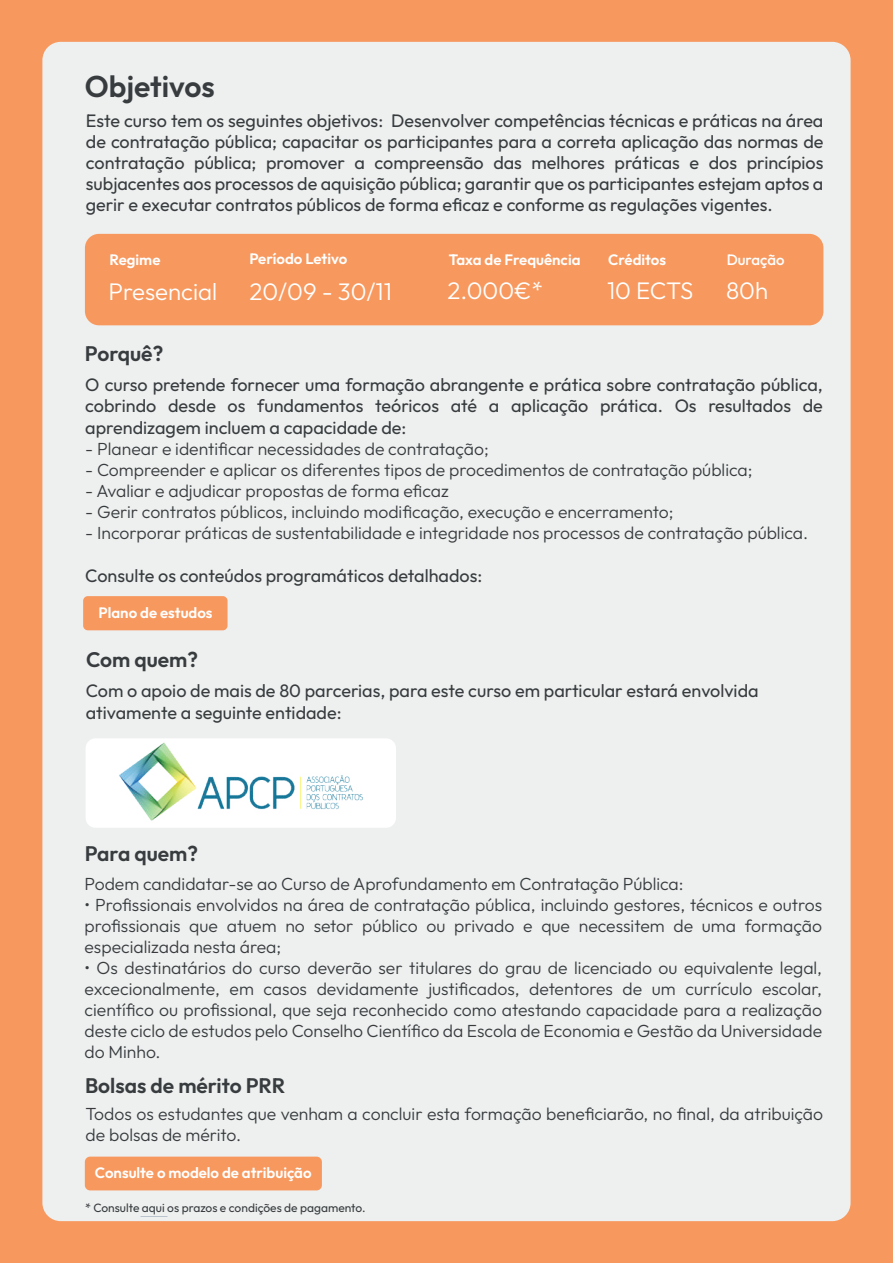
<style>
.page{position:relative;width:893px;height:1263px;background:#f7995f}
.page>*{position:absolute;margin:0;border:0;box-sizing:border-box;transform-origin:0 0}
.t1{font:600 30px "Outfit";color:#383c3f}
.t2{font:300 24px "Outfit";color:#fff}
.t3{font:600 21px "Outfit";color:#383c3f}
.t4{font:18px/21px "Outfit";color:#383c3f;text-align:justify}
.t5{font:300 17.55px/21px "Outfit";color:#383c3f;text-align:justify}
.t6{font:600 15px "Outfit";color:#fff}
.t7{font:500 15px "Outfit";color:#fff}
.t8{font:12px "Outfit";color:#383c3f}
</style>
<div class="page">
<div style="left:42px;top:42px;width:808px;height:1179px;background:#eef0ef;border-radius:18px"></div>
<div style="left:85px;top:1156px;width:237px;height:34px;background:#f7995f;border-radius:5px"></div>
<div style="left:83px;top:596px;width:145px;height:34px;background:#f7995f;border-radius:5px"></div>
<div style="left:85px;top:234px;width:738px;height:91px;background:#f7995f;border-radius:14px"></div>
<div style="left:86px;top:738px;width:310px;height:90px;background:#fff;border-radius:10px"></div>
<img style="left:119px;top:742px;width:244px;height:79px">
<h1 class="t1" style="left:85px;top:67px;width:132px">Objetivos</h1>
<p class="t4" style="left:86px;top:110px;width:739px">Este curso tem os seguintes objetivos: Desenvolver competências técnicas e práticas na área de contratação pública; capacitar os participantes para a correta aplicação das normas de contratação pública; promover a compreensão das melhores práticas e dos princípios subjacentes aos processos de aquisição pública; garantir que os participantes estejam aptos a gerir e executar contratos públicos de forma eficaz e conforme as regulações vigentes.</p>
<p class="t6" style="left:110px;top:250px;width:52px">Regime</p>
<p class="t6" style="left:249px;top:249px;width:99px">Período Letivo</p>
<p class="t6" style="left:449px;top:250px;width:133px">Taxa de Frequência</p>
<p class="t6" style="left:608px;top:250px;width:59px">Créditos</p>
<p class="t7" style="left:727px;top:250px;width:59px">Duração</p>
<h2 class="t2" style="left:108px;top:277px;width:110px">Presencial</h2>
<h2 class="t2" style="left:249px;top:277px;width:144px">20/09 - 30/11</h2>
<h2 class="t2" style="left:448px;top:276px;width:97px">2.000€*</h2>
<h2 class="t2" style="left:607px;top:276px;width:88px">10 ECTS</h2>
<h2 class="t2" style="left:726px;top:276px;width:44px">80h</h2>
<p class="t3" style="left:85px;top:340px;width:80px">Porquê?</p>
<p class="t4" style="left:85px;top:374px;width:739px;line-height:21.6px">O curso pretende fornecer uma formação abrangente e prática sobre contratação pública, cobrindo desde os fundamentos teóricos até a aplicação prática. Os resultados de aprendizagem incluem a capacidade de:</p>
<p class="t5" style="left:85px;top:438px;width:405px">- Planear e identificar necessidades de contratação;</p>
<p class="t5" style="left:85px;top:459px;width:669px">- Compreender e aplicar os diferentes tipos de procedimentos de contratação pública;</p>
<p class="t5" style="left:85px;top:481px;width:365px">- Avaliar e adjudicar propostas de forma eficaz</p>
<p class="t5" style="left:85px;top:502px;width:590px">- Gerir contratos públicos, incluindo modificação, execução e encerramento;</p>
<p class="t5" style="left:85px;top:523px;width:724px">- Incorporar práticas de sustentabilidade e integridade nos processos de contratação pública.</p>
<p class="t4" style="left:85px;top:565px;width:398px">Consulte os conteúdos programáticos detalhados:</p>
<p class="t6" style="left:99px;top:602px;width:116px">Plano de estudos</p>
<p class="t3" style="left:86px;top:645px;width:113px">Com quem?</p>
<p class="t4" style="left:86px;top:680px;width:674px;line-height:21.6px">Com o apoio de mais de 80 parcerias, para este curso em particular estará envolvida ativamente a seguinte entidade:</p>
<p class="t3" style="left:85px;top:840px;width:115px">Para quem?</p>
<p class="t5" style="left:85px;top:873px;width:601px">Podem candidatar-se ao Curso de Aprofundamento em Contratação Pública:</p>
<p class="t5" style="left:85px;top:894px;width:739px">• Profissionais envolvidos na área de contratação pública, incluindo gestores, técnicos e outros profissionais que atuem no setor público ou privado e que necessitem de uma formação especializada nesta área;</p>
<p class="t5" style="left:85px;top:957px;width:739px">• Os destinatários do curso deverão ser titulares do grau de licenciado ou equivalente legal, excecionalmente, em casos devidamente justificados, detentores de um currículo escolar, científico ou profissional, que seja reconhecido como atestando capacidade para a realização deste ciclo de estudos pelo Conselho Científico da Escola de Economia e Gestão da Universidade do Minho.</p>
<p class="t3" style="left:85px;top:1072px;width:202px">Bolsas de mérito PRR</p>
<p class="t5" style="left:86px;top:1104px;width:739px">Todos os estudantes que venham a concluir esta formação beneficiarão, no final, da atribuição de bolsas de mérito.</p>
<p class="t6" style="left:95px;top:1163px;width:218px">Consulte o modelo de atribuição</p>
<p class="t8" style="left:85px;top:1200px;width:282px">* Consulte aqui os prazos e condições de pagamento.</p>
</div>
